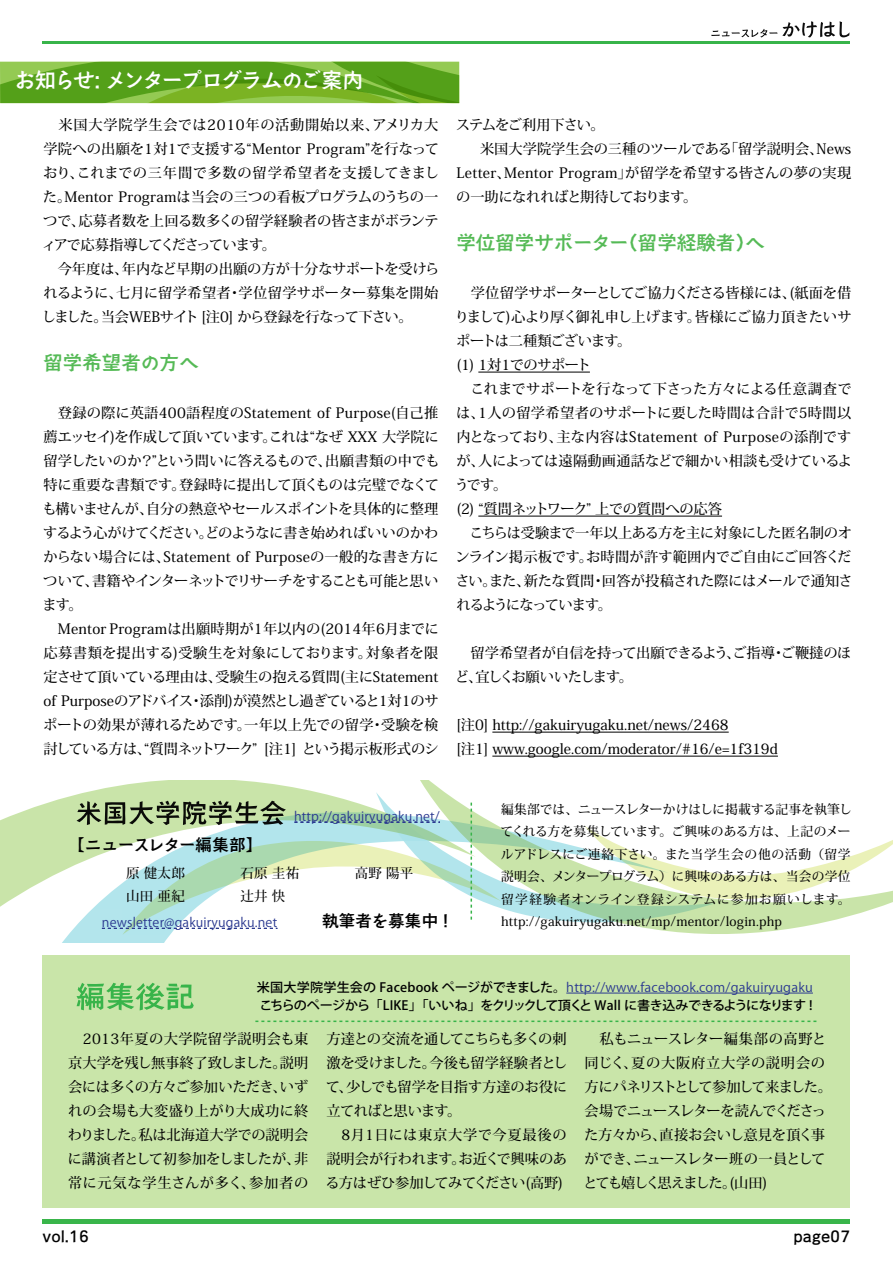
<style>
.page{position:relative;width:893px;height:1263px;background:#fff}
.page>*{position:absolute;margin:0;border:0;box-sizing:border-box;transform-origin:0 0}
.t1{font:21px "Aralet Std DB";letter-spacing:-.07em;color:#fff}
.t2{font:19.5px "Aralet Std DB";color:#55ba56}
.t3{font:16.5px "Aralet Std DB";color:#000}
.t4{font:15px "Aralet Std DB";color:#000}
.t5{font:500 14.25px/24px "Koz Min Pro";letter-spacing:-.005em;color:#000}
.t6{font:500 14.25px/24px "Koz Min Pro";letter-spacing:-.04em;color:#000}
.t7{font:500 14.25px/24px "Koz Min Pro";letter-spacing:-.03em;color:#000}
.t8{font:500 13.5px "Koz Min Pro";letter-spacing:.02em;color:#000}
.t9{font:500 12.75px/22.5px "Koz Min Pro";letter-spacing:.02em;color:#000;text-align:justify}
.t10{font:500 12.75px/18px "Koz Go Pro";letter-spacing:-.055em;color:#000}
.t11{font:12.75px "Koz Go Pro";letter-spacing:.015em;color:#2b3990}
.s1{font-weight:400;color:#2b3990}
</style>
<div class="page">
<svg style="left:62px;top:925px;width:108px;height:18px"></svg>
<svg style="left:0;top:780px;width:316px;height:127px;fill:#c9e4a9"></svg>
<svg style="left:77px;top:792px;width:816px;height:143px"></svg>
<div style="left:43px;top:1219px;width:807px;height:5px;background:#39b54a"></div>
<div style="left:43px;top:956px;width:807px;height:252px;background:#c9e5a9"></div>
<svg style="left:77px;top:983px;width:117px;height:27px"></svg>
<svg style="left:255px;top:1020px;width:561px;height:2px"></svg>
<hr style="left:566px;top:993px;width:247px;height:1px;background:#2b3990">
<hr style="left:478px;top:372px;width:112px;height:1px;background:#000">
<hr style="left:478px;top:516px;width:244px;height:1px;background:#000">
<hr style="left:492px;top:732px;width:237px;height:1px;background:#000">
<hr style="left:492px;top:756px;width:286px;height:1px;background:#000">
<svg style="left:0;top:62px;width:459px;height:41px;background:#64a923"></svg>
<hr style="left:43px;top:41px;width:807px;height:3px;background:#38b44a">
<svg style="left:711px;top:21px;width:138px;height:16px"></svg>
<h1 class="t1" style="left:14px;top:66px;width:350px">お知らせ: メンタープログラムのご案内</h1>
<p class="t5" style="left:42px;top:112px;width:399px">　米国大学院学生会では2010年の活動開始以来、アメリカ大学院への出願を1対1で支援する“Mentor Program”を行なっており、これまでの三年間で多数の留学希望者を支援してきました。Mentor Programは当会の三つの看板プログラムのうちの一つで、応募者数を上回る数多くの留学経験者の皆さまがボランティアで応募指導してくださっています。<br>　今年度は、年内など早期の出願の方が十分なサポートを受けられるように、七月に留学希望者・学位留学サポーター募集を開始しました。当会WEBサイト [注0] から登録を行なって下さい。</p>
<h2 class="t2" style="left:43px;top:349px;width:157px">留学希望者の方へ</h2>
<p class="t5" style="left:42px;top:400px;width:399px">　登録の際に英語400語程度のStatement of Purpose(自己推薦エッセイ)を作成して頂いています。これは“なぜ XXX 大学院に留学したいのか？”という問いに答えるもので、出願書類の中でも特に重要な書類です。登録時に提出して頂くものは完璧でなくても構いませんが、自分の熱意やセールスポイントを具体的に整理するよう心がけてください。どのようなに書き始めればいいのかわからない場合には、Statement of Purposeの一般的な書き方について、書籍やインターネットでリサーチをすることも可能と思います。<br>　Mentor Programは出願時期が1年以内の(2014年6月までに応募書類を提出する)受験生を対象にしております。対象者を限定させて頂いている理由は、受験生の抱える質問(主にStatement of Purposeのアドバイス・添削)が漠然とし過ぎていると1対1のサポートの効果が薄れるためです。一年以上先での留学・受験を検討している方は、“質問ネットワーク” [注1] という掲示板形式のシ</p>
<p class="t5" style="left:456px;top:112px;width:397px">ステムをご利用下さい。<br>　 米国大学院学生会の三種のツールである「留学説明会、News<br>Letter、Mentor Program」が留学を希望する皆さんの夢の実現の一助になれればと期待しております。</p>
<h2 class="t2" style="left:456px;top:229px;width:310px">学位留学サポーター（留学経験者）へ</h2>
<p class="t5" style="left:455px;top:280px;width:400px">　学位留学サポーターとしてご協力くださる皆様には、(紙面を借りまして)心より厚く御礼申し上げます。皆様にご協力頂きたいサポートは二種類ございます。<br>(1) 1対1でのサポート<br>　これまでサポートを行なって下さった方々による任意調査では、1人の留学希望者のサポートに要した時間は合計で5時間以内となっており、主な内容はStatement of Purposeの添削ですが、人によっては遠隔動画通話などで細かい相談も受けているようです。<br>(2) “質問ネットワーク” 上での質問への応答<br>　こちらは受験まで一年以上ある方を主に対象にした匿名制のオンライン掲示板です。お時間が許す範囲内でご自由にご回答ください。また、新たな質問・回答が投稿された際にはメールで通知されるようになっています。</p>
<p class="t7" style="left:455px;top:640px;width:398px">　留学希望者が自信を持って出願できるよう、ご指導・ご鞭撻のほど、宜しくお願いいたします。</p>
<p class="t5" style="left:456px;top:712px;width:323px">[注0] http://gakuiryugaku.net/news/2468<br>[注1] www.google.com/moderator/#16/e=1f319d</p>
<p class="t3" style="left:69px;top:834px;width:194px">【ニュースレター編集部】</p>
<p class="t11" style="left:294px;top:808px;width:147px">http://gakuiryugaku.net/</p>
<p class="t8" style="left:126px;top:863px;width:60px">原 健太郎</p>
<p class="t8" style="left:240px;top:863px;width:60px">石原 圭祐</p>
<p class="t8" style="left:355px;top:863px;width:60px">高野 陽平</p>
<p class="t8" style="left:126px;top:886px;width:60px">山田 亜紀</p>
<p class="t8" style="left:240px;top:886px;width:46px">辻井 快</p>
<p class="t11" style="left:102px;top:914px;width:177px">newsletter@gakuiryugaku.net</p>
<p class="t3" style="left:322px;top:909px;width:128px">執筆者を募集中 !</p>
<p class="t9" style="left:500px;top:797px;width:353px">編集部では、ニュースレターかけはしに掲載する記事を執筆してくれる方を募集しています。ご興味のある方は、上記のメールアドレスにご連絡下さい。また当学生会の他の活動（留学説明会、メンタープログラム）に興味のある方は、当会の学位留学経験者オンライン登録システムに参加お願いします。http://gakuiryugaku.net/mp/mentor/login.php</p>
<p class="t10" style="left:257px;top:979px;width:557px">米国大学院学生会の Facebook ページができました。<span class="s1">http://www.facebook.com/gakuiryugaku</span>こちらのページから「LIKE」「いいね」をクリックして頂くと Wall に書き込みできるようになります !</p>
<p class="t5" style="left:68px;top:1026px;width:242px;text-align:justify">　2013年夏の大学院留学説明会も東京大学を残し無事終了致しました。説明会には多くの方々ご参加いただき、いずれの会場も大変盛り上がり大成功に終わりました。私は北海道大学での説明会に講演者として初参加をしましたが、非常に元気な学生さんが多く、参加者の</p>
<p class="t5" style="left:325px;top:1026px;width:244px">方達との交流を通してこちらも多くの刺激を受けました。今後も留学経験者として、少しでも留学を目指す方達のお役に立てればと思います。<br>　8月1日には東京大学で今夏最後の説明会が行われます。お近くで興味のある方はぜひ参加してみてください(高野)</p>
<p class="t6" style="left:583px;top:1026px;width:250px">　私もニュースレター編集部の高野と同じく、夏の大阪府立大学の説明会の方にパネリストとして参加して来ました。会場でニュースレターを読んでくださった方々から、直接お会いし意見を頂く事ができ、ニュースレター班の一員としてとても嬉しく思えました。(山田)</p>
<p class="t4" style="left:43px;top:1226px;width:48px">vol.16</p>
<p class="t4" style="left:793px;top:1226px;width:58px">page07</p>
</div>
